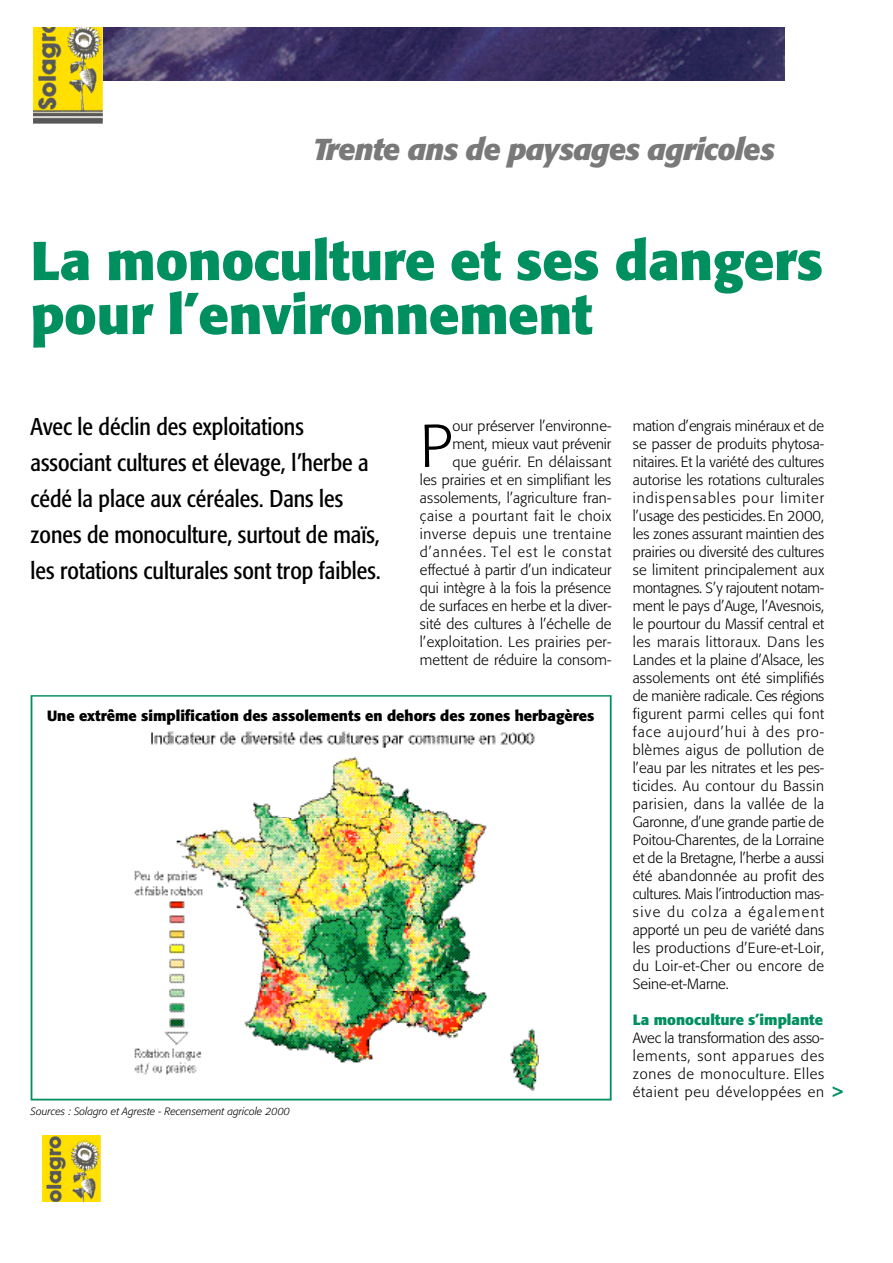
<style>
.page{position:relative;width:893px;height:1263px;background:#fff}
.page>*{position:absolute;margin:0;border:0;box-sizing:border-box;transform-origin:0 0}
.t1{font:300 60px "Formata";color:#000}
.t2{font:700 54px/54px "Formata";letter-spacing:-.005em;color:#008f5f}
.t3{font:italic 700 30px "Formata";letter-spacing:-.03em;color:#797979}
.t4{font:condensed 24px/36px "Formata";color:#000}
.t5{font:700 15px "Formata";color:#008f5f}
.t6{font:300 14.7px/18px "Formata";letter-spacing:.005em;color:#000;text-align:justify}
.t7{font:700 14.7px "Formata";color:#000}
.t8{font:700 14.7px "Formata";color:#008f5f}
.t9{font:italic 300 10.5px "Formata";color:#000}
</style>
<div class="page">
<img style="left:103px;top:27px;width:681px;height:54px">
<img style="left:31px;top:695px;width:580px;height:406px">
<img style="left:33px;top:27px;width:70px;height:97px">
<img style="left:42px;top:1135px;width:58px;height:66px">
<h3 class="t3" style="left:313px;top:136px;width:463px">Trente ans de paysages agricoles</h3>
<h2 class="t2" style="left:31px;top:238px;width:794px">La monoculture et ses dangers pour l’environnement</h2>
<h3 class="t4" style="left:31px;top:411px;width:352px">Avec le déclin des exploitations associant cultures et élevage, l’herbe a cédé la place aux céréales. Dans les zones de monoculture, surtout de maïs, les rotations culturales sont trop faibles.</h3>
<p class="t6" style="left:420px;top:418px;width:193px;text-align:right">our préserver l’environne&shy;ment, mieux vaut prévenir<br>que guérir. En délaissant<br>les prairies et en simplifiant les assolements, l’agriculture fran&shy;çaise a pourtant fait le choix inverse depuis une trentaine d ’ a n n é e s . Tel est le constat effectué à partir d’un indicateur qui intègre à la fois la présence de surfaces en herbe et la diver&shy;sité des cultures à l’échelle de l’exploitation. Les prairies per&shy;mettent de réduire la consom-</p>
<h1 class="t1" style="left:420px;top:419px;width:34px">P</h1>
<p class="t7" style="left:47px;top:709px;width:549px">Une extrême simplification des assolements en dehors des zones herbagères</p>
<p class="t9" style="left:31px;top:1107px;width:261px">Sources : Solagro et Agreste - Recensement agricole 2000</p>
<p class="t6" style="left:633px;top:418px;width:193px">mation d’engrais minéraux et de se passer de produits phytosa&shy;n ita ire s. Et la variété des cultures autorise les rotations culturales indispensables pour limiter l’usage des pesticides. En 2000, les zones assurant maintien des prairies ou diversité des cultures se limitent principalement aux montagnes. S’y rajoutent notam&shy;ment le pays d’Auge, l’Avesnois, le pourtour du Massif central et les marais littoraux. Dans les Landes et la plaine d’Alsace, les assolements ont été simplifiés de manière radicale. Ces régions figurent parmi celles qui font face aujourd’hui à des pro&shy;blèmes aigus de pollution de l’eau par les nitrates et les pes&shy;ticides. Au contour du Bassin parisien, dans la vallée de la Garonne, d’une grande partie de Poitou-Charentes, de la Lorraine et de la Bretagne, l’herbe a aussi été abandonnée au profit des cultures. Mais l’introduction mas&shy;sive du colza a également apporté un peu de variété dans les productions d’Eure-et-Loir, du Loir-et-Cher ou encore de Seine-et-Marne.</p>
<p class="t8" style="left:633px;top:1013px;width:192px">La monoculture s’implante</p>
<p class="t6" style="left:633px;top:1030px;width:193px">Avec la transformation des asso&shy;lements, sont apparues des zones de monoculture. E lle s étaient peu développées en</p>
<p class="t5" style="left:832px;top:1085px;width:12px">&gt;</p>
</div>
